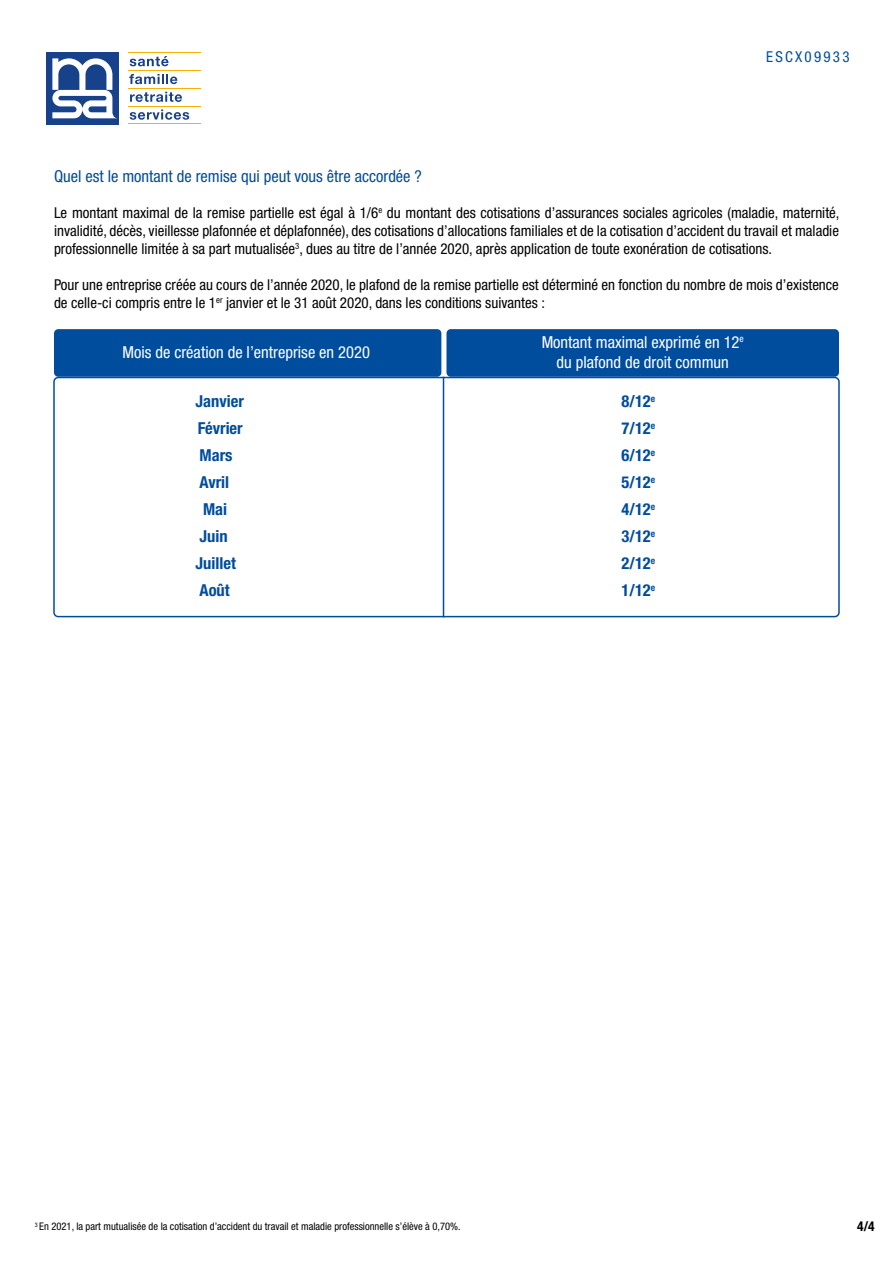
<style>
.page{position:relative;width:893px;height:1263px;background:#fff}
.page>*{position:absolute;margin:0;border:0;box-sizing:border-box;transform-origin:0 0}
.t1{font:condensed 16.5px/19.8px "Helvetica Neue LT Std";color:#fff;text-align:center}
.t2{font:700 condensed 16.5px "Helvetica Neue LT Std";color:#004d9d}
.t3{font:condensed 16.5px "Helvetica Neue LT Std";color:#004d9d}
.t4{font:condensed 15px/18px "Helvetica Neue LT Std";color:#000;text-align:justify}
.t5{font:condensed 15px "Helvetica Neue LT Std";letter-spacing:.15em;color:#004d9d}
.t6{font:700 condensed 13.5px "Helvetica Neue LT Std";color:#000}
.t7{font:condensed 10.5px "Helvetica Neue LT Std";color:#000}
</style>
<div class="page">
<div style="left:54px;top:329px;width:387px;height:48px;background:#004d9d;border-radius:4px"></div>
<div style="left:446px;top:329px;width:393px;height:48px;background:#004d9d;border-radius:4px"></div>
<div style="left:53px;top:377px;width:787px;height:240px;border:2px solid #004d9d;border-radius:4px"></div>
<hr style="left:443px;top:377px;width:1px;height:240px;background:#004d9d">
<svg style="left:130px;top:56px;width:39px;height:10px"></svg>
<svg style="left:129px;top:74px;width:48px;height:10px"></svg>
<svg style="left:130px;top:92px;width:52px;height:10px"></svg>
<svg style="left:130px;top:110px;width:59px;height:10px"></svg>
<hr style="left:128px;top:52px;width:72px;height:1px;background:#f9b000">
<hr style="left:128px;top:70px;width:72px;height:1px;background:#f9b000">
<hr style="left:128px;top:88px;width:72px;height:1px;background:#f9b000">
<hr style="left:128px;top:106px;width:72px;height:1px;background:#f9b000">
<hr style="left:128px;top:123px;width:72px;height:1px;background:#f9b000">
<div style="left:46px;top:52px;width:72px;height:72px;background:#17428b"></div>
<svg style="left:52px;top:58px;width:64px;height:60px"></svg>
<p class="t5" style="left:766px;top:48px;width:85px">ESCX09933</p>
<p class="t3" style="left:54px;top:166px;width:369px">Quel est le montant de remise qui peut vous être accordée ?</p>
<p class="t4" style="left:54px;top:203px;width:787px">Le montant maximal de la remise partielle est égal à 1/6<sup>e</sup> du montant des cotisations d’assurances sociales agricoles (maladie, maternité, invalidité, décès, vieillesse plafonnée et déplafonnée), des cotisations d’allocations familiales et de la cotisation d’accident du travail et maladie professionnelle limitée à sa part mutualisée<sup>3</sup>, dues au titre de l’année 2020, après application de toute exonération de cotisations.</p>
<p class="t4" style="left:54px;top:275px;width:786px">Pour une entreprise créée au cours de l’année 2020, le plafond de la remise partielle est déterminé en fonction du nombre de mois d’existence de celle-ci compris entre le 1<sup>er</sup> janvier et le 31 août 2020, dans les conditions suivantes :</p>
<p class="t1" style="left:542px;top:332px;width:204px">Montant maximal exprimé en 12<sup>e </sup>du plafond de droit commun</p>
<p class="t1" style="left:122px;top:342px;width:249px">Mois de création de l’entreprise en 2020</p>
<p class="t2" style="left:196px;top:391px;width:50px">Janvier</p>
<p class="t2" style="left:622px;top:391px;width:35px">8/12<sup>e</sup></p>
<p class="t2" style="left:198px;top:418px;width:46px">Février</p>
<p class="t2" style="left:622px;top:418px;width:35px">7/12<sup>e</sup></p>
<p class="t2" style="left:200px;top:445px;width:34px">Mars</p>
<p class="t2" style="left:622px;top:445px;width:35px">6/12<sup>e</sup></p>
<p class="t2" style="left:200px;top:472px;width:31px">Avril</p>
<p class="t2" style="left:622px;top:472px;width:35px">5/12<sup>e</sup></p>
<p class="t2" style="left:203px;top:499px;width:26px">Mai</p>
<p class="t2" style="left:622px;top:499px;width:35px">4/12<sup>e</sup></p>
<p class="t2" style="left:200px;top:526px;width:30px">Juin</p>
<p class="t2" style="left:622px;top:526px;width:35px">3/12<sup>e</sup></p>
<p class="t2" style="left:196px;top:553px;width:42px">Juillet</p>
<p class="t2" style="left:622px;top:553px;width:35px">2/12<sup>e</sup></p>
<p class="t2" style="left:200px;top:580px;width:32px">Août</p>
<p class="t2" style="left:622px;top:580px;width:35px">1/12<sup>e</sup></p>
<p class="t7" style="left:35px;top:1220px;width:427px"><sup>3</sup> En 2021, la part mutualisée de la cotisation d’accident du travail et maladie professionnelle s’élève à 0,70%.</p>
<p class="t6" style="left:857px;top:1218px;width:19px">4/4</p>
</div>
